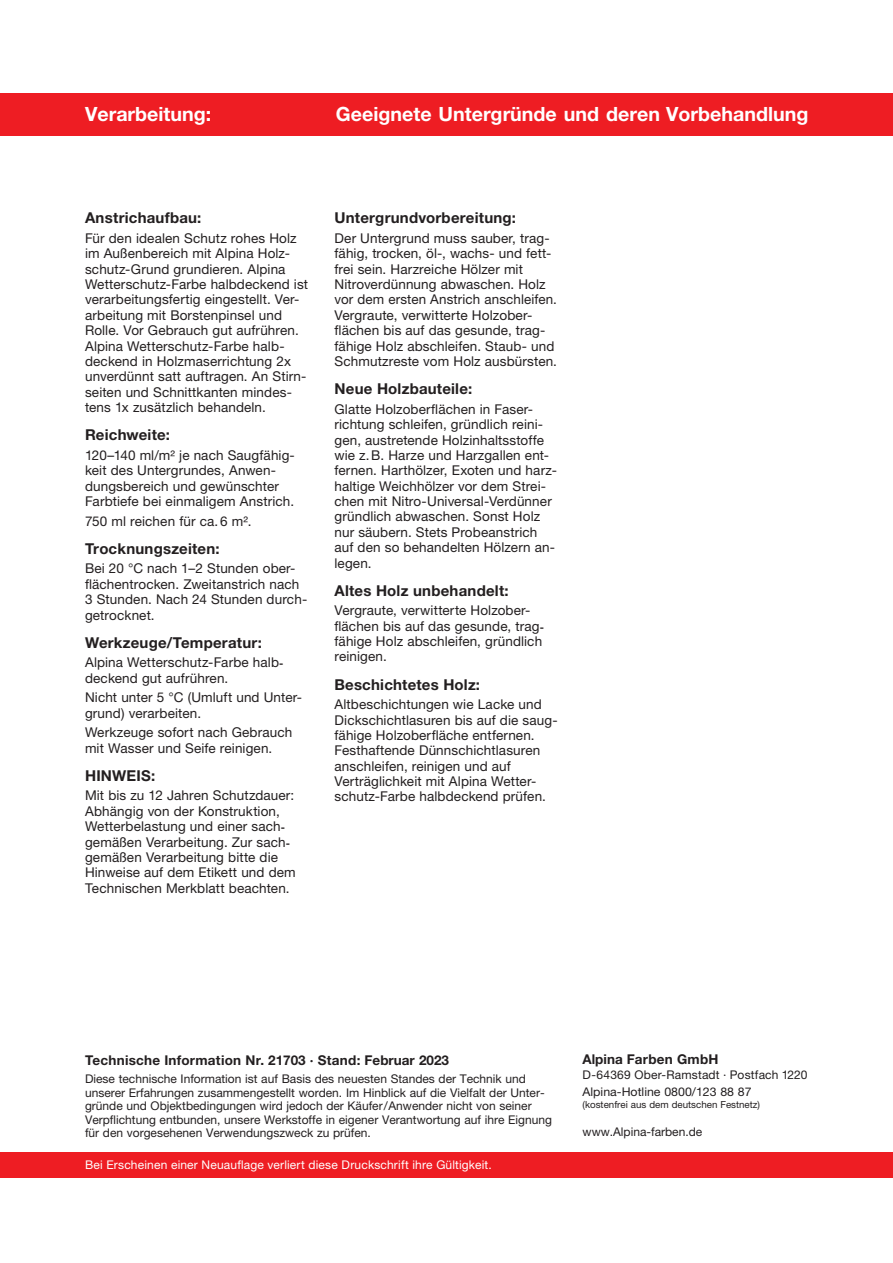
<style>
.page{position:relative;width:893px;height:1263px;background:#fff}
.page>*{position:absolute;margin:0;border:0;box-sizing:border-box;transform-origin:0 0}
.t1{font:700 19.65px "Helvetica Neue LT Std";color:#fff}
.t2{font:700 15px "Helvetica Neue LT Std";letter-spacing:.015em;color:#231f20}
.t3{font:13.5px/15.5px "Helvetica Neue LT Std";letter-spacing:.01em;color:#231f20}
.t4{font:700 13.5px "Helvetica Neue LT Std";letter-spacing:.02em;color:#231f20}
.t5{font:12px/13.5px "Helvetica Neue LT Std";color:#231f20}
.t6{font:12px "Helvetica Neue LT Std";letter-spacing:.015em;color:#fff}
.t7{font:9.75px "Helvetica Neue LT Std";color:#231f20}
</style>
<div class="page">
<div style="left:0;top:1152px;width:893px;height:26px;background:#ee1d23"></div>
<div style="left:0;top:94px;width:893px;height:42px;background:#ee1d23"></div>
<h1 class="t1" style="left:85px;top:102px;width:128px">Verarbeitung:</h1>
<h1 class="t1" style="left:336px;top:102px;width:474px">Geeignete Untergründe und deren Vorbehandlung</h1>
<p class="t2" style="left:85px;top:209px;width:118px">Anstrichaufbau:</p>
<p class="t3" style="left:85px;top:230px;width:225px">Für den idealen Schutz rohes Holz im Außenbereich mit Alpina Holz&shy;schutz-Grund grundieren. Alpina Wetterschutz-Farbe halbdeckend ist verarbeitungsfertig eingestellt. Ver&shy;arbeitung mit Borstenpinsel und Rolle. Vor Gebrauch gut aufrühren.<br>Alpina Wetterschutz-Farbe halb&shy;deckend in Holzmaserrichtung 2x unverdünnt satt auftragen. An Stirn&shy;seiten und Schnittkanten mindes&shy;tens 1x zusätzlich behandeln.</p>
<p class="t2" style="left:85px;top:426px;width:86px">Reichweite:</p>
<p class="t3" style="left:85px;top:447px;width:211px">120–140 ml/m² je nach Saugfähig&shy;keit des Untergrundes, Anwen&shy;dungsbereich und gewünschter<br>Farbtiefe bei einmaligem Anstrich.</p>
<p class="t3" style="left:85px;top:513px;width:168px">750 ml reichen für ca.6 m².</p>
<p class="t2" style="left:85px;top:539px;width:136px">Trocknungszeiten:</p>
<p class="t3" style="left:85px;top:561px;width:224px">Bei 20 °C nach 1–2 Stunden ober&shy;flächentrocken. Zweitanstrich nach<br>3 Stunden. Nach 24 Stunden durch&shy;getrocknet.</p>
<p class="t2" style="left:85px;top:633px;width:178px">Werkzeuge/Temperatur:</p>
<p class="t3" style="left:85px;top:655px;width:200px">Alpina Wetterschutz-Farbe halb&shy;deckend gut aufrühren.</p>
<p class="t3" style="left:85px;top:690px;width:217px">Nicht unter 5 °C (Umluft und Unter&shy;grund) verarbeiten.</p>
<p class="t3" style="left:85px;top:725px;width:209px">Werkzeuge sofort nach Gebrauch mit Wasser und Seife reinigen.</p>
<p class="t2" style="left:85px;top:766px;width:72px">HINWEIS:</p>
<p class="t3" style="left:85px;top:788px;width:212px">Mit bis zu 12 Jahren Schutzdauer:<br>Abhängig von der Konstruktion,<br>Wetterbelastung und einer sach&shy;gemäßen Verarbeitung. Zur sach&shy;gemäßen Verarbeitung bitte die<br>Hinweise auf dem Etikett und dem<br>Technischen Merkblatt beachten.</p>
<p class="t2" style="left:334px;top:209px;width:183px">Untergrundvorbereitung:</p>
<p class="t3" style="left:334px;top:230px;width:224px">Der Untergrund muss sauber, trag&shy;fähig, trocken, öl-, wachs- und fett&shy;frei sein. Harzreiche Hölzer mit Nitroverdünnung abwaschen. Holz vor dem ersten Anstrich anschleifen.<br>Vergraute, verwitterte Holzober&shy;flächen bis auf das gesunde, trag&shy;fähige Holz abschleifen. Staub- und Schmutzreste vom Holz ausbürsten.</p>
<p class="t2" style="left:334px;top:379px;width:139px">Neue Holzbauteile:</p>
<p class="t3" style="left:334px;top:401px;width:224px">Glatte Holzoberflächen in Faser&shy;richtung schleifen, gründlich reini&shy;gen, austretende Holzinhaltsstoffe wie z.B. Harze und Harzgallen ent&shy;fernen. Harthölzer, Exoten und harz&shy;haltige Weichhölzer vor dem Strei&shy;chen mit Nitro-Universal-Verdünner gründlich abwaschen. Sonst Holz nur säubern. Stets Probeanstrich auf den so behandelten Hölzern an&shy;legen.</p>
<p class="t2" style="left:334px;top:581px;width:176px">Altes Holz unbehandelt:</p>
<p class="t3" style="left:334px;top:602px;width:211px">Vergraute, verwitterte Holzober&shy;flächen bis auf das gesunde, trag&shy;fähige Holz abschleifen, gründlich reinigen.</p>
<p class="t2" style="left:334px;top:675px;width:147px">Beschichtetes Holz:</p>
<p class="t3" style="left:334px;top:696px;width:223px">Altbeschichtungen wie Lacke und Dickschichtlasuren bis auf die saug&shy;fähige Holzoberfläche entfernen.<br>Festhaftende Dünnschichtlasuren anschleifen, reinigen und auf Verträglichkeit mit Alpina Wetter&shy;schutz-Farbe halbdeckend prüfen.</p>
<p class="t4" style="left:85px;top:1052px;width:365px">Technische Information Nr. 21703 · Stand: Februar 2023</p>
<p class="t5" style="left:85px;top:1072px;width:468px">Diese technische Information ist auf Basis des neuesten Standes der Technik und unserer Erfahrungen zusammengestellt worden. Im Hinblick auf die Vielfalt der Unter&shy;gründe und Objektbedingungen wird jedoch der Käufer/Anwender nicht von seiner Verpflichtung entbunden, unsere Werkstoffe in eigener Verantwortung auf ihre Eignung für den vorgesehenen Verwendungszweck zu prüfen.</p>
<p class="t6" style="left:85px;top:1158px;width:408px">Bei Erscheinen einer Neuauflage verliert diese Druckschrift ihre Gültigkeit.</p>
<p class="t4" style="left:583px;top:1051px;width:138px">Alpina Farben GmbH</p>
<p class="t5" style="left:583px;top:1066px;width:226px;line-height:17px">D-64369 Ober-Ramstadt · Postfach 1220<br>Alpina-Hotline 0800/123 88 87</p>
<p class="t7" style="left:583px;top:1099px;width:179px">(kostenfrei aus dem deutschen Festnetz)</p>
<p class="t5" style="left:583px;top:1124px;width:121px">www.Alpina-farben.de</p>
</div>
